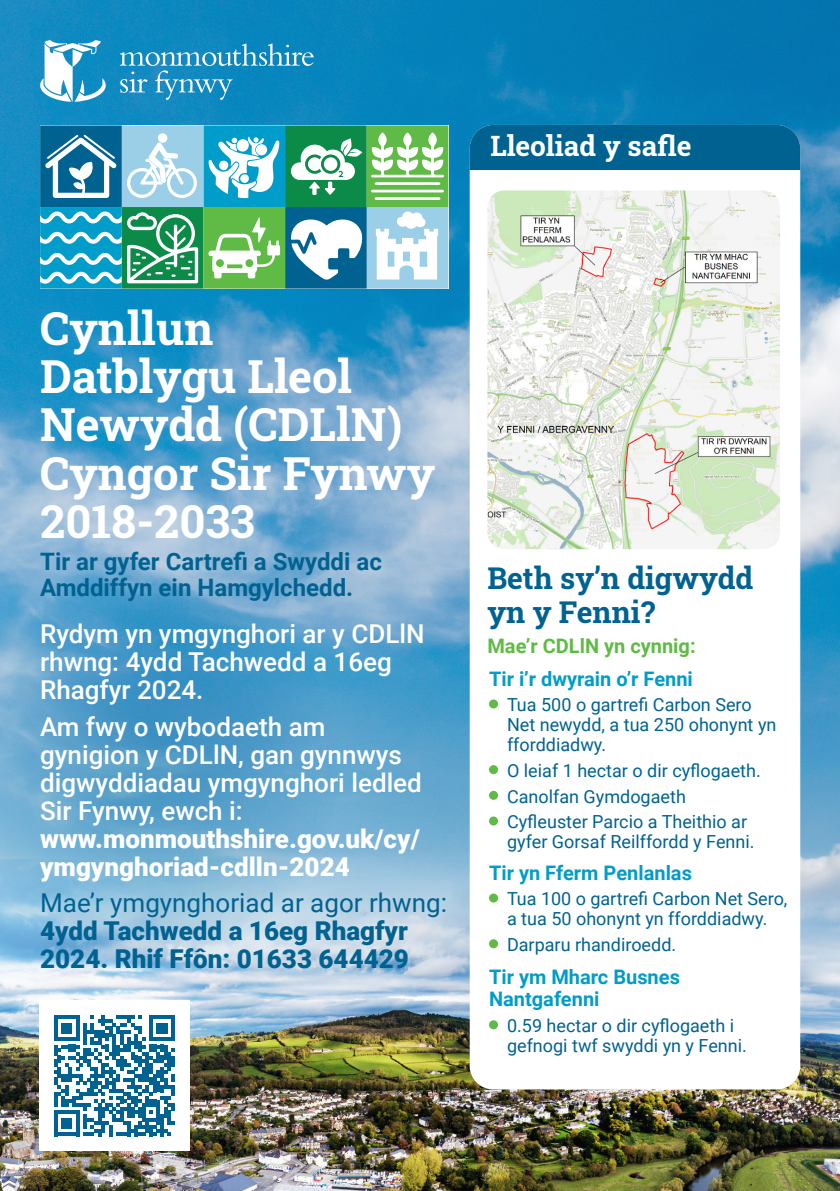
<style>
.page{position:relative;width:840px;height:1191px;background:#fff}
.page>*{position:absolute;margin:0;border:0;box-sizing:border-box;transform-origin:0 0}
.t1{font:700 45.4px/48.4px "Roboto Slab";color:#fff}
.t2{font:700 30px/34px "Roboto Slab";color:#006291}
.t3{font:700 28px "Roboto Slab";color:#fff}
.t4{font:500 26px/28px "Roboto";color:#fff}
.t5{font:900 26px/28px "Roboto";color:#006291}
.t6{font:700 24px/26px "Roboto";color:#006291}
.t7{font:700 20px/22px "Roboto";color:#009dca}
.t8{font:700 20px "Roboto";color:#60bb46}
.t9{font:18px/20px "Roboto";color:#006291}
.s1{font-weight:900}
.s2{font-weight:400}
</style>
<div class="page">
<img style="left:0;top:994px;width:839px;height:197px">
<img style="left:0;top:0;width:839px;height:994px">
<svg style="left:120px;top:44px;width:193px;height:56px"></svg>
<svg style="left:40px;top:40px;width:66px;height:62px"></svg>
<div style="left:39px;top:1000px;width:150px;height:150px;background:#fff"></div>
<svg style="left:54px;top:1015px;width:121px;height:121px"></svg>
<svg style="left:0;top:574px;width:339px;height:393px"></svg>
<div style="left:469px;top:125px;width:330px;height:964px;background:#fff;border-radius:24px"></div>
<div style="left:469px;top:125px;width:330px;height:45px;background:#006291"></div>
<img style="left:487px;top:190px;width:292px;height:359px">
<div style="left:488px;top:699px;width:9px;height:9px;background:#60bb46;border-radius:50%"></div>
<svg style="left:488px;top:765px;width:9px;height:9px"></svg>
<svg style="left:488px;top:791px;width:9px;height:9px"></svg>
<div style="left:488px;top:816px;width:9px;height:9px;background:#60bb46;border-radius:50%"></div>
<svg style="left:488px;top:893px;width:9px;height:9px"></svg>
<svg style="left:488px;top:939px;width:9px;height:9px"></svg>
<svg style="left:488px;top:1020px;width:9px;height:9px"></svg>
<svg style="left:40px;top:125px;width:408px;height:164px"></svg>
<p class="t3" style="left:490px;top:127px;width:203px">Lleoliad y safle</p>
<p class="t1" style="left:40px;top:303px;width:396px">Cynllun<br>Datblygu Lleol<br>Newydd (CDLlN)<br>Cyngor Sir Fynwy<br>2018-2033</p>
<p class="t6" style="left:40px;top:547px;width:343px">Tir ar gyfer Cartrefi a Swyddi ac<br>Amddiffyn ein Hamgylchedd.</p>
<p class="t4" style="left:40px;top:619px;width:386px">Rydym yn ymgynghori ar y CDLlN rhwng: 4ydd Tachwedd a 16eg<br>Rhagfyr 2024.</p>
<p class="t4" style="left:40px;top:711px;width:383px">Am fwy o wybodaeth am gynigion y CDLlN, gan gynnwys digwyddiadau ymgynghori ledled<br>Sir Fynwy, ewch i: <span class="s1">www.monmouthshire.gov.uk/cy/ ymgynghoriad-cdlln-2024</span></p>
<p class="t5" style="left:40px;top:888px;width:408px"><span class="s2">Mae’r ymgynghoriad ar agor rhwng:<br></span>4ydd Tachwedd a 16eg Rhagfyr<br>2024. Rhif Ffôn: 01633 644429</p>
<p class="t2" style="left:487px;top:560px;width:267px">Beth sy’n digwydd yn y Fenni?</p>
<p class="t8" style="left:487px;top:631px;width:210px">Mae’r CDLlN yn cynnig:</p>
<p class="t7" style="left:488px;top:667px;width:205px">Tir i’r dwyrain o’r Fenni</p>
<p class="t9" style="left:506px;top:694px;width:271px">Tua 500 o gartrefi Carbon Sero<br>Net newydd, a tua 250 ohonynt yn fforddiadwy.</p>
<p class="t9" style="left:506px;top:760px;width:255px">O leiaf 1 hectar o dir cyflogaeth.</p>
<p class="t9" style="left:506px;top:785px;width:180px">Canolfan Gymdogaeth</p>
<p class="t9" style="left:506px;top:811px;width:249px">Cyfleuster Parcio a Theithio ar gyfer Gorsaf Reilffordd y Fenni.</p>
<p class="t7" style="left:488px;top:861px;width:204px">Tir yn Fferm Penlanlas</p>
<p class="t9" style="left:506px;top:888px;width:282px">Tua 100 o gartrefi Carbon Net Sero, a tua 50 ohonynt yn fforddiadwy.</p>
<p class="t9" style="left:506px;top:934px;width:171px">Darparu rhandiroedd.</p>
<p class="t7" style="left:488px;top:965px;width:192px">Tir ym Mharc Busnes<br>Nantgafenni</p>
<p class="t9" style="left:506px;top:1015px;width:241px">0.59 hectar o dir cyflogaeth i gefnogi twf swyddi yn y Fenni.</p>
</div>
